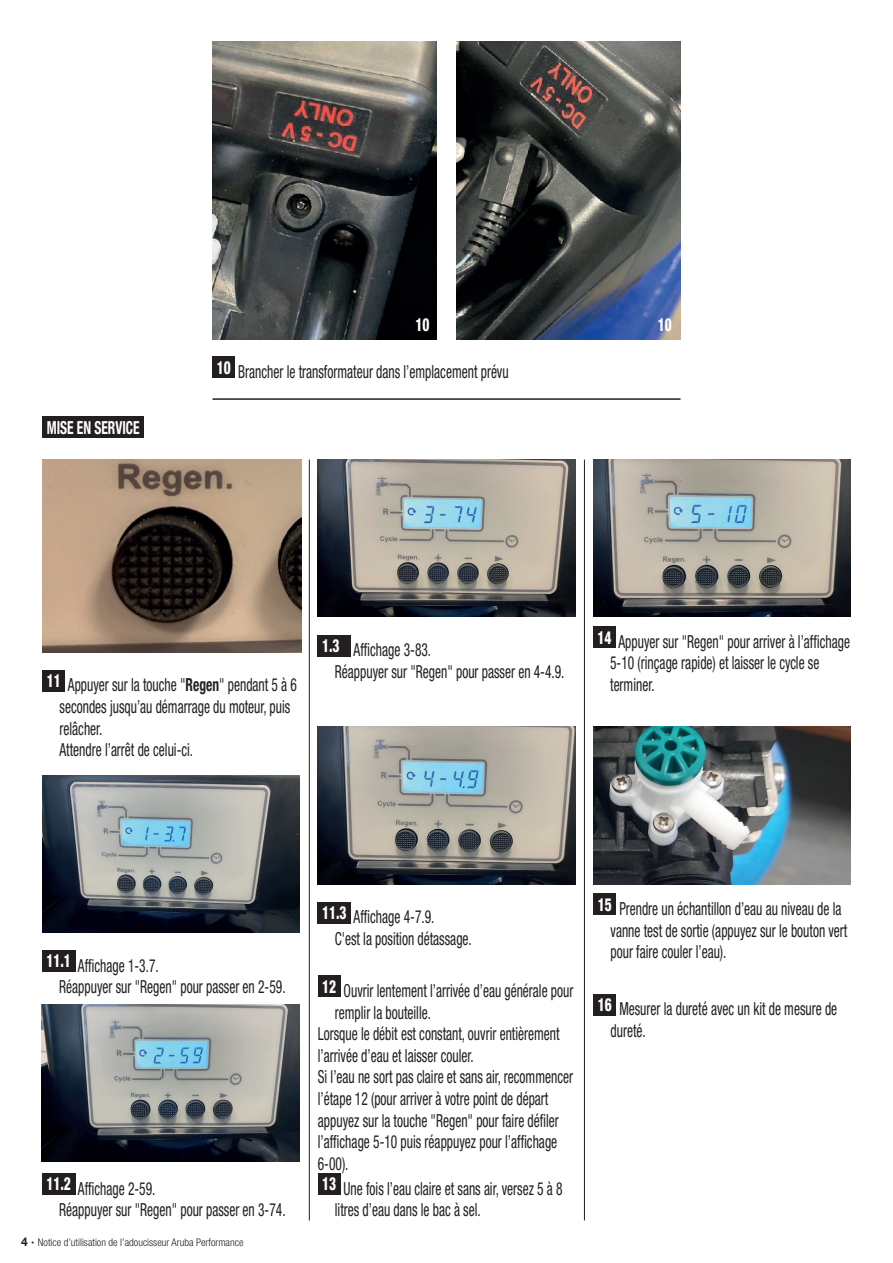
<style>
.page{position:relative;width:893px;height:1263px;background:#fff}
.page>*{position:absolute;margin:0;border:0;box-sizing:border-box;transform-origin:0 0}
.t1{font:condensed 18px/21.6px "Helvetica Neue LT Std";color:#231f20;scale:.75 1}
.t2{font:700 condensed 18px "Helvetica Neue LT Std";color:#fff;scale:.75 1}
.t3{font:800 condensed 18px "Helvetica Neue LT Std";color:#fff;scale:.75 1}
.t4{font:300 condensed 10.5px "Helvetica Neue LT Std";color:#231f20}
.s1{font-weight:700}
.s2{font-weight:700;font-stretch:normal;font-size:12px}
</style>
<div class="page">
<img style="left:212px;top:41px;width:225px;height:299px">
<img style="left:43px;top:460px;width:259px;height:192px">
<img style="left:42px;top:775px;width:258px;height:157px">
<img style="left:42px;top:1005px;width:258px;height:157px">
<img style="left:318px;top:460px;width:258px;height:157px">
<img style="left:593px;top:460px;width:257px;height:157px">
<img style="left:593px;top:727px;width:257px;height:157px">
<img style="left:318px;top:727px;width:257px;height:157px">
<img style="left:456px;top:41px;width:224px;height:299px">
<div style="left:212px;top:357px;width:23px;height:21px;background:#231f20"></div>
<div style="left:43px;top:670px;width:22px;height:21px;background:#231f20"></div>
<div style="left:42px;top:950px;width:33px;height:22px;background:#231f20"></div>
<div style="left:42px;top:1173px;width:33px;height:22px;background:#231f20"></div>
<div style="left:318px;top:635px;width:33px;height:21px;background:#231f20"></div>
<div style="left:593px;top:626px;width:23px;height:22px;background:#231f20"></div>
<div style="left:593px;top:894px;width:23px;height:21px;background:#231f20"></div>
<div style="left:318px;top:975px;width:22px;height:22px;background:#231f20"></div>
<div style="left:318px;top:1173px;width:22px;height:22px;background:#231f20"></div>
<div style="left:318px;top:902px;width:33px;height:21px;background:#231f20"></div>
<div style="left:43px;top:417px;width:101px;height:21px;background:#231f20"></div>
<div style="left:593px;top:994px;width:23px;height:21px;background:#231f20"></div>
<hr style="left:212px;top:398px;width:468px;height:2px;background:#231f20">
<hr style="left:309px;top:460px;width:1px;height:760px;background:#231f20">
<hr style="left:584px;top:460px;width:1px;height:760px;background:#231f20">
<p class="t3" style="left:415px;top:313px;width:20px">10</p>
<p class="t3" style="left:658px;top:313px;width:20px">10</p>
<p class="t2" style="left:47px;top:416px;width:125px">MISE EN SERVICE</p>
<p class="t1" style="left:217px;top:361px;width:391px"><sup>10</sup> Brancher le transformateur dans l’emplacement prévu</p>
<p class="t1" style="left:60px;top:674px;width:318px;text-indent:-13px"><sup>11</sup> Appuyer sur la touche "<span class="s1">Regen</span>" pendant 5 à 6 secondes jusqu’au démarrage du moteur, puis relâcher.<br>Attendre l’arrêt de celui-ci.</p>
<p class="t1" style="left:335px;top:639px;width:308px;text-indent:-13px"><sup>1.3</sup> Affichage 3-83.<br>Réappuyer sur "Regen" pour passer en 4-4.9.</p>
<p class="t1" style="left:610px;top:630px;width:321px;text-indent:-13px"><sup>14</sup> Appuyer sur "Regen" pour arriver à l’affichage<br>5-10 (rinçage rapide) et laisser le cycle se terminer.</p>
<p class="t1" style="left:59px;top:954px;width:303px;text-indent:-13px"><sup>11.1</sup> Affichage 1-3.7.<br>Réappuyer sur "Regen" pour passer en 2-59.</p>
<p class="t1" style="left:59px;top:1177px;width:303px;text-indent:-13px"><sup>11.2</sup> Affichage 2-59.<br>Réappuyer sur "Regen" pour passer en 3-74.</p>
<p class="t4" style="left:21px;top:1236px;width:224px"><span class="s2">4 ·</span> Notice d’utilisation de l’adoucisseur Aruba Performance</p>
<p class="t1" style="left:335px;top:906px;width:184px;text-indent:-13px"><sup>11.3</sup> Affichage 4-7.9.<br>C'est la position détassage.</p>
<p class="t1" style="left:322px;top:980px;width:337px"><sup>12</sup> Ouvrir lentement l’arrivée d’eau générale pour</p>
<p class="t1" style="left:335px;top:1001px;width:130px">remplir la bouteille.</p>
<p class="t1" style="left:318px;top:1023px;width:324px">Lorsque le débit est constant, ouvrir entièrement</p>
<p class="t1" style="left:318px;top:1044px;width:209px">l’arrivée d’eau et laisser couler.</p>
<p class="t1" style="left:318px;top:1066px;width:342px">Si l’eau ne sort pas claire et sans air, recommencer</p>
<p class="t1" style="left:318px;top:1088px;width:309px">l’étape 12 (pour arriver à votre point de départ</p>
<p class="t1" style="left:318px;top:1109px;width:323px">appuyez sur la touche "Regen" pour faire défiler</p>
<p class="t1" style="left:318px;top:1131px;width:321px">l’affichage 5-10 puis réappuyez pour l’affichage</p>
<p class="t1" style="left:318px;top:1152px;width:42px">6-00).</p>
<p class="t1" style="left:335px;top:1177px;width:305px;text-indent:-13px"><sup>13</sup> Une fois l’eau claire et sans air, versez 5 à 8 litres d’eau dans le bac à sel.</p>
<p class="t1" style="left:610px;top:898px;width:317px;text-indent:-13px"><sup>15</sup> Prendre un échantillon d’eau au niveau de la vanne test de sortie (appuyez sur le bouton vert pour faire couler l’eau).</p>
<p class="t1" style="left:610px;top:998px;width:304px;text-indent:-13px"><sup>16</sup> Mesurer la dureté avec un kit de mesure de dureté.</p>
</div>
